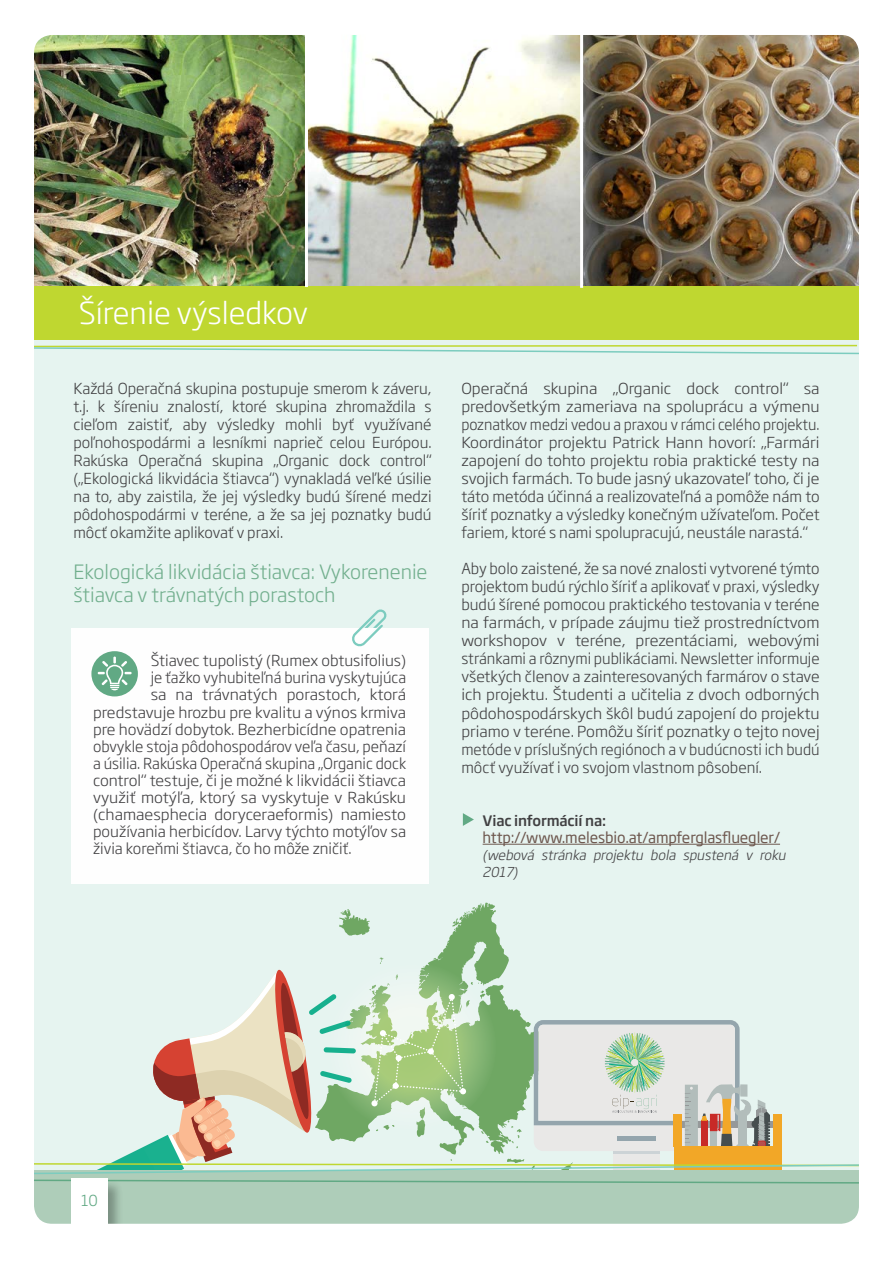
<style>
.page{position:relative;width:893px;height:1263px;background:#fff}
.page>*{position:absolute;margin:0;border:0;box-sizing:border-box;transform-origin:0 0}
.t1{font:300 30px "Soho Gothic Pro";color:#fff}
.t2{font:300 19.5px/23.4px "Soho Gothic Pro";color:#72af8e}
.t3{font:300 15px/18px "Soho Gothic Pro";color:#414042;text-align:justify}
.t4{font:300 15px/18px "Soho Gothic Pro";color:#414042;text-align:justify;scale:1.05 1}
.t5{font:300 15px "Soho Gothic Pro";color:#414042;scale:1.04 1}
.t6{font:15px "Soho Gothic Std";letter-spacing:-.01em;color:#6e584f}
.t7{font:300 15px "Soho Gothic Pro";color:#61a984}
.t8{font:500 14.25px "Soho Gothic Pro";letter-spacing:-.01em;color:#414042}
.t9{font:italic 300 13.5px/17.1px "Soho Gothic Pro";color:#414042}
</style>
<div class="page">
<img style="left:34px;top:35px;width:825px;height:1189px">
<h1 class="t1" style="left:79px;top:290px;width:231px">Šírenie výsledkov</h1>
<p class="t3" style="left:73px;top:379px;width:360px">Každá Operačná skupina postupuje smerom k záveru, t.j. k šíreniu znalostí, ktoré skupina zhromaždila s cieľom zaistiť, aby výsledky mohli byť využívané poľnohospodármi a lesníkmi naprieč celou Európou.<br>Rakúska Operačná skupina „Organic dock control“ („Ekologická likvidácia štiavca“) vynakladá veľké úsilie na to, aby zaistila, že jej výsledky budú šírené medzi pôdohospodármi v teréne, a že sa jej poznatky budú môcť okamžite aplikovať v praxi.</p>
<h2 class="t2" style="left:73px;top:559px;width:356px">Ekologická likvidácia štiavca: Vykorenenie štiavca v trávnatých porastoch</h2>
<p class="t3" style="left:151px;top:651px;width:257px">Štiavec tupolistý (Rumex obtusifolius)</p>
<p class="t3" style="left:151px;top:668px;width:257px">je ťažko vyhubiteľná burina vyskytujúca</p>
<p class="t4" style="left:151px;top:685px;width:245px">sa na trávnatých porastoch, ktorá</p>
<p class="t5" style="left:93px;top:700px;width:302px">predstavuje hrozbu pre kvalitu a výnos krmiva</p>
<p class="t5" style="left:93px;top:717px;width:302px">pre hovädzí dobytok. Bezherbicídne opatrenia</p>
<p class="t3" style="left:93px;top:736px;width:315px">obvykle stoja pôdohospodárov veľa času, peňazí</p>
<p class="t3" style="left:93px;top:753px;width:315px">a úsilia. Rakúska Operačná skupina „Organic dock</p>
<p class="t5" style="left:93px;top:769px;width:302px">control“ testuje, či je možné k likvidácii štiavca</p>
<p class="t4" style="left:93px;top:788px;width:300px">využiť motýľa, ktorý sa vyskytuje v Rakúsku</p>
<p class="t4" style="left:93px;top:805px;width:300px">(chamaesphecia doryceraeformis) namiesto</p>
<p class="t3" style="left:93px;top:822px;width:315px">používania herbicídov. Larvy týchto motýľov sa</p>
<p class="t3" style="left:93px;top:839px;width:260px">živia koreňmi štiavca, čo ho môže zničiť.</p>
<p class="t4" style="left:461px;top:379px;width:343px">Operačná skupina „Organic dock control“ sa predovšetkým zameriava na spoluprácu a výmenu poznatkov medzi vedou a praxou v rámci celého projektu.<br>Koordinátor projektu Patrick Hann hovorí: „Farmári zapojení do tohto projektu robia praktické testy na svojich farmách. To bude jasný ukazovateľ toho, či je táto metóda účinná a realizovateľná a pomôže nám to šíriť poznatky a výsledky konečným užívateľom. Počet fariem, ktoré s nami spolupracujú, neustále narastá.“</p>
<p class="t3" style="left:461px;top:559px;width:360px">Aby bolo zaistené, že sa nové znalosti vytvorené týmto projektom budú rýchlo šíriť a aplikovať v praxi, výsledky budú šírené pomocou praktického testovania v teréne na farmách, v prípade záujmu tiež prostredníctvom workshopov v teréne, prezentáciami, webovými stránkami a rôznymi publikáciami. Newsletter informuje všetkých členov a zainteresovaných farmárov o stave ich projektu. Študenti a učitelia z dvoch odborných pôdohospodárskych škôl budú zapojení do projektu priamo v teréne. Pomôžu šíriť poznatky o tejto novej metóde v príslušných regiónoch a v budúcnosti ich budú môcť využívať i vo svojom vlastnom pôsobení.</p>
<p class="t8" style="left:483px;top:809px;width:125px">Viac informácií na:</p>
<p class="t6" style="left:483px;top:828px;width:299px">http://www.melesbio.at/ampferglasfluegler/</p>
<p class="t9" style="left:483px;top:845px;width:308px">(webová stránka projektu bola spustená v roku<br>2017)</p>
<p class="t7" style="left:81px;top:1188px;width:18px">10</p>
</div>
